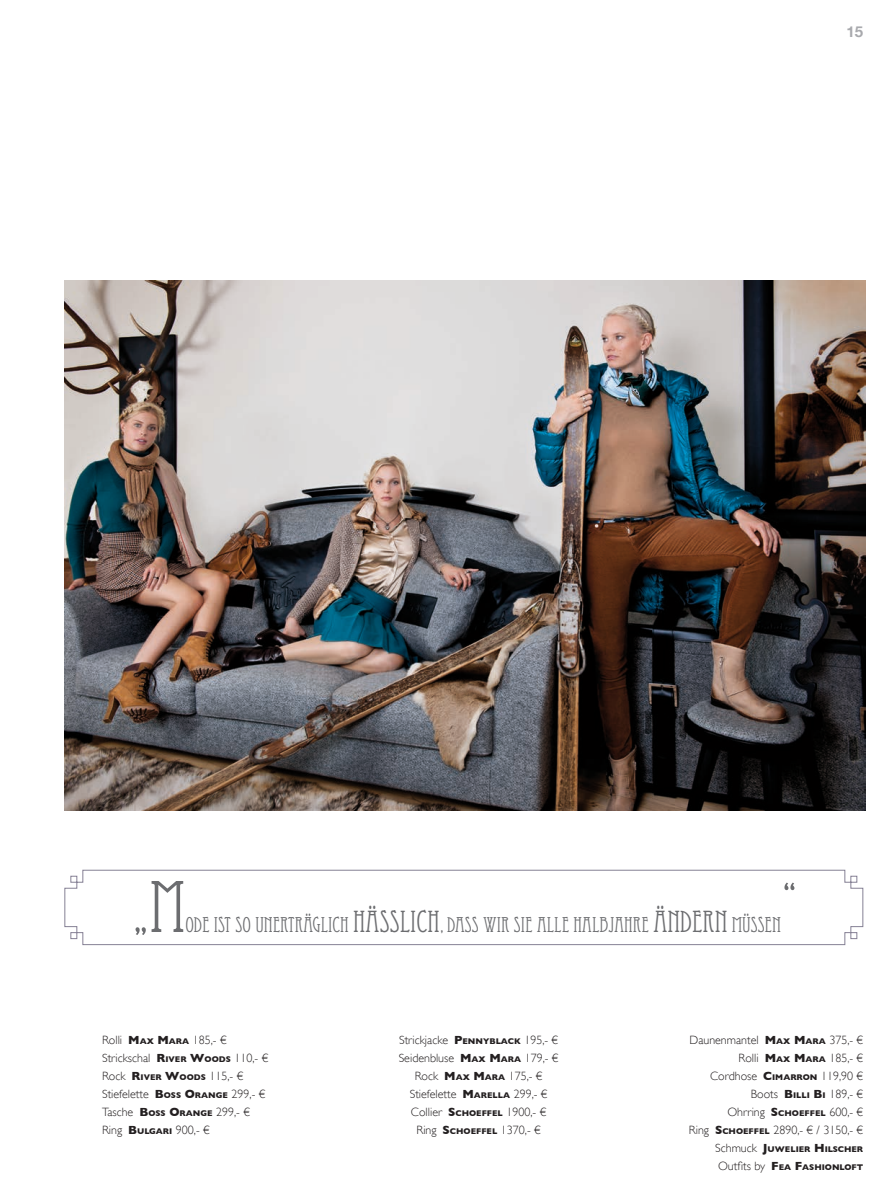
<style>
.page{position:relative;width:893px;height:1191px;background:#fff}
.page>*{position:absolute;margin:0;border:0;box-sizing:border-box;transform-origin:0 0}
.t1{font:55.5px "Eccentric Std";color:#6c6d70}
.t2{font:54px "Eccentric Std";color:#6c6d70}
.t3{font:21px "Eccentric Std";color:#6c6d70}
.t4{font:700 15px "Helvetica Neue";color:#a8a9ad}
.t5{font:300 12px/18px "Gill Sans";color:#231f20}
.t6{font:700 8.4px/18px "Gill Sans";color:#231f20;text-align:center}
.s1{font-size:72px}
.s2{font-size:30px}
.s3{font-weight:700}
.s4{font-weight:700;font-size:8.4px}
.s5{font-weight:300;font-size:12px}
.s6{font-size:12px}
</style>
<div class="page">
<img style="left:64px;top:281px;width:801px;height:529px">
<svg style="left:64px;top:869px;width:800px;height:76px"></svg>
<p class="t4" style="left:846px;top:23px;width:18px">15</p>
<h1 class="t1" style="left:132px;top:880px;width:55px">„<span class="s1">M</span></h1>
<h2 class="t2" style="left:781px;top:871px;width:19px">“</h2>
<h3 class="t3" style="left:185px;top:912px;width:597px">ODE IST SO UNERTRÄGLICH <span class="s2">HÄßLICH</span>, DASS WIR SIE ALLE HALBJAHRE <span class="s2">ÄNDERN</span> MÜSSEN</h3>
<p class="t5" style="left:102px;top:1031px;width:168px">Rolli <span class="s3">M</span><span class="s4">AX</span> <span class="s3">M</span><span class="s4">ARA</span> 185,- €<br>Strickschal <span class="s3">R</span><span class="s4">IVER</span> <span class="s3">W</span><span class="s4">OODS</span> 110,- €<br>Rock <span class="s3">R</span><span class="s4">IVER</span> <span class="s3">W</span><span class="s4">OODS</span> 115,- €<br>Stiefelette <span class="s3">B</span><span class="s4">OSS</span> <span class="s3">O</span><span class="s4">RANGE</span> 299,- €<br>Tasche <span class="s3">B</span><span class="s4">OSS</span> <span class="s3">O</span><span class="s4">RANGE</span> 299,- €<br>Ring <span class="s3">B</span><span class="s4">ULGARI</span> 900,- €</p>
<p class="t5" style="left:399px;top:1031px;width:161px;text-align:center">Strickjacke <span class="s3">P</span><span class="s4">ENNYBLACK</span> 195,- €<br>Seidenbluse <span class="s3">M</span><span class="s4">AX</span> <span class="s3">M</span><span class="s4">ARA</span> 179,- €<br>Rock <span class="s3">M</span><span class="s4">AX</span> <span class="s3">M</span><span class="s4">ARA</span> 175,- €<br>Stiefelette <span class="s3">M</span><span class="s4">ARELLA</span> 299,- €<br>Collier <span class="s3">S</span><span class="s4">CHOEFFEL</span> 1900,- €<br>Ring <span class="s3">S</span><span class="s4">CHOEFFEL</span> 1370,- €</p>
<p class="t5" style="left:689px;top:1031px;width:176px;text-align:right">Daunenmantel <span class="s3">M</span><span class="s4">AX</span> <span class="s3">M</span><span class="s4">ARA</span> 375,- €<br>Rolli <span class="s3">M</span><span class="s4">AX</span> <span class="s3">M</span><span class="s4">ARA</span> 185,- €<br>Cordhose <span class="s3">C</span><span class="s4">IMARRON</span> 119,90 €<br>Boots <span class="s3">B</span><span class="s4">ILLI</span> <span class="s3">B</span><span class="s4">I</span> 189,- €<br>Ohrring <span class="s3">S</span><span class="s4">CHOEFFEL</span> 600,- €<br>Ring <span class="s3">S</span><span class="s4">CHOEFFEL</span> 2890,- € / 3150,- €</p>
<p class="t6" style="left:715px;top:1140px;width:149px"><span class="s5">Schmuck</span> <span class="s6">J</span>UWELIER <span class="s6">H</span>ILSCHER<br><span class="s5">Outfits by</span> <span class="s6">F</span>EA <span class="s6">F</span>ASHIONLOFT</p>
</div>
